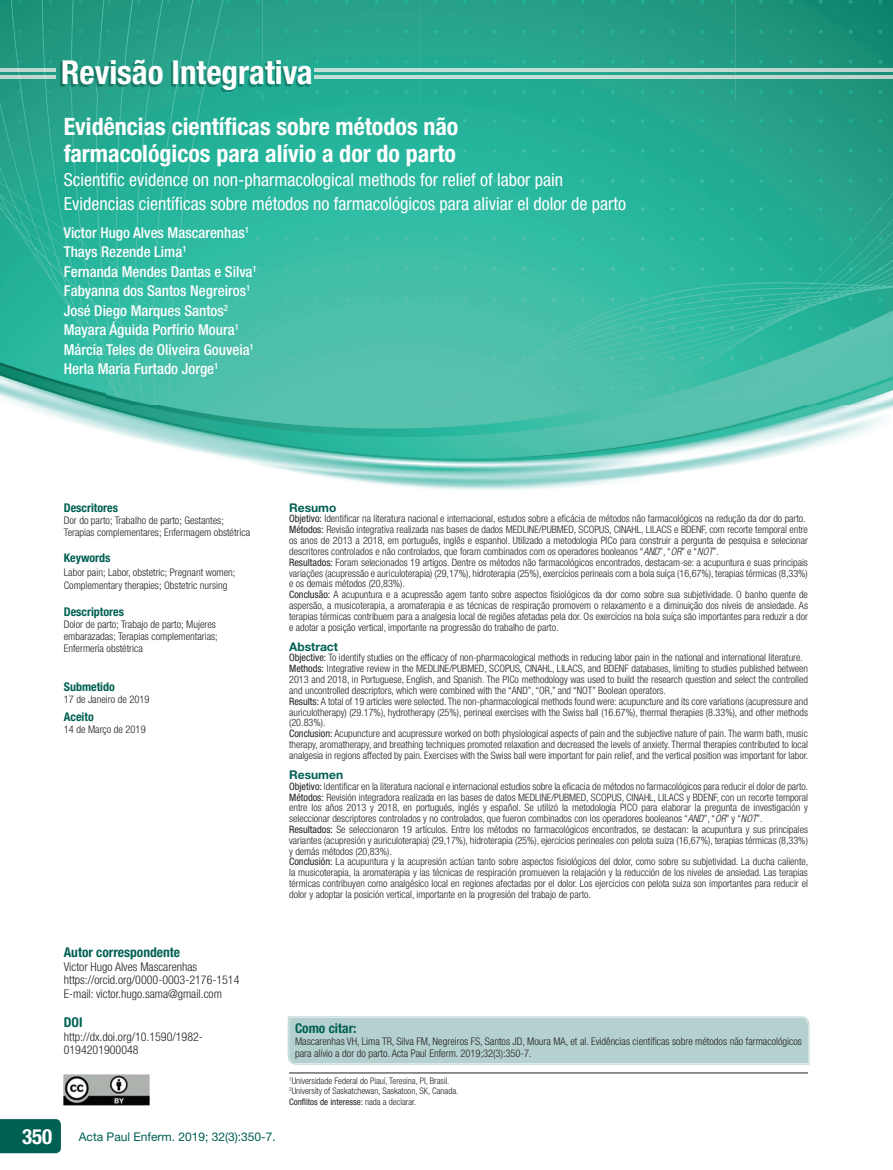
<style>
.page{position:relative;width:893px;height:1170px;background:#fff}
.page>*{position:absolute;margin:0;border:0;box-sizing:border-box;transform-origin:0 0}
.t1{font:700 condensed 33px "Helvetica Neue LT Std";color:#fff}
.t2{font:700 condensed 24px/27px "Helvetica Neue LT Std";color:#fff}
.t3{font:700 condensed 21px "Helvetica Neue LT Std";color:#fff}
.t4{font:condensed 18px/24px "Helvetica Neue LT Std";color:#fff}
.t5{font:500 condensed 15px/19.5px "Helvetica Neue LT Std";color:#fff}
.t6{font:700 condensed 13.5px "Helvetica Neue LT Std";color:#006053}
.t7{font:300 condensed 12px/13.5px "Helvetica Neue LT Std";color:#231f20}
.t8{font:700 condensed 12px "Helvetica Neue LT Std";color:#006053}
.t9{font:12px "Helvetica Neue LT Std";color:#006053}
.t10{font:700 12px "Helvetica Neue LT Std";color:#006053}
.t11{font:300 condensed 10.5px/12px "Helvetica Neue LT Std";color:#231f20}
.t12{font:300 condensed 10.2px/10.8px "Helvetica Neue LT Std";color:#231f20}
.t13{font:300 condensed 9px/10.5px "Helvetica Neue LT Std";color:#231f20}
.s1{font-weight:400}
.s2{font-style:italic}
</style>
<div class="page">
<div style="left:0;top:1119px;width:61px;height:34px;background:#006053"></div>
<img style="left:0;top:0;width:893px;height:490px">
<img style="left:0;top:75px;width:56px;height:4px">
<img style="left:0;top:68px;width:56px;height:4px">
<hr style="left:289px;top:1072px;width:519px;height:1px;background:#231f20">
<img style="left:64px;top:1074px;width:86px;height:31px">
<svg style="left:287px;top:1016px;width:523px;height:48px;background:#b7d2d0"></svg>
<img style="left:61px;top:62px;width:248px;height:30px">
<img style="left:315px;top:75px;width:578px;height:4px">
<img style="left:315px;top:68px;width:578px;height:4px">
<h1 class="t1" style="left:61px;top:52px;width:253px">Revisão Integrativa</h1>
<h2 class="t2" style="left:64px;top:112px;width:396px">Evidências científicas sobre métodos não farmacológicos para alívio a dor do parto</h2>
<h3 class="t4" style="left:64px;top:167px;width:564px">Scientific evidence on non-pharmacological methods for relief of labor pain<br>Evidencias científicas sobre métodos no farmacológicos para aliviar el dolor de parto</h3>
<h3 class="t5" style="left:64px;top:222px;width:194px">Victor Hugo Alves Mascarenhas<sup>1<br></sup>Thays Rezende Lima<sup>1<br></sup>Fernanda Mendes Dantas e Silva<sup>1<br></sup>Fabya nna dos Santos Negreiros<sup>1<br></sup>José Diego Marques Santos<sup>2<br></sup>Mayara Ág uida Porfírio Moura<sup>1<br></sup>Márcia Tele s de Oliveira Gouveia<sup>1<br></sup>Herla Mari a Furtado Jorge<sup>1</sup></h3>
<p class="t8" style="left:64px;top:500px;width:56px">Descritores</p>
<p class="t11" style="left:64px;top:514px;width:188px">Dor do parto; Trabalho de parto; Gestantes;<br>Terapias complementares; Enfermagem obstétrica</p>
<p class="t8" style="left:64px;top:550px;width:48px">Keywords</p>
<p class="t11" style="left:64px;top:565px;width:173px;line-height:13.5px">Labor pain; Labor, obstetric; Pregnant women;<br>Complementary therapies; Obstetric nursing</p>
<p class="t8" style="left:64px;top:604px;width:62px">Descriptores</p>
<p class="t11" style="left:64px;top:618px;width:155px">Dolor de parto; Trabajo de parto; Mujeres embarazadas; Terapias complementarias;<br>Enfermería obstétrica</p>
<p class="t8" style="left:64px;top:679px;width:53px">Submetido</p>
<p class="t11" style="left:64px;top:693px;width:87px">17 de Janeiro de 2019</p>
<p class="t8" style="left:64px;top:709px;width:31px">Aceito</p>
<p class="t11" style="left:64px;top:722px;width:83px">14 de Março de 2019</p>
<p class="t10" style="left:289px;top:500px;width:49px">Resumo</p>
<p class="t12" style="left:289px;top:513px;width:520px"><span class="s1">Objetivo:</span> Identificar na literatura nacional e internacional, estudos sobre a eficácia de métodos não farmacológicos na redução da dor do parto.<br><span class="s1">Métodos:</span> Revisão integrativa realizada nas bases de dados MEDLINE/PUBMED, SCOPUS, CINAHL, LILACS e BDENF, com recorte temporal entre os anos de 2013 a 2018, em português, inglês e espanhol. Utilizado a metodologia PICo para construir a pergunta de pesquisa e selecionar descritores controlados e não controlados, que foram combinados com os operadores booleanos “<span class="s2">AND</span>”, “<span class="s2">OR</span>” e “<span class="s2">NOT</span>”.<br><span class="s1">Resultados:</span> Foram selecionados 19 artigos. Dentre os métodos não farmacológicos encontrados, destacam-se: a acupuntura e suas principais variações (acupressão e auriculoterapia) (29,17%), hidroterapia (25%), exercícios perineais com a bola suíça (16,67%), terapias térmicas (8,33%) e os demais métodos (20,83%).<br><span class="s1">Conclusão:</span> A acupuntura e a acupressão agem tanto sobre aspectos fisiológicos da dor como sobre sua subjetividade. O banho quente de aspersão, a musicoterapia, a aromaterapia e as técnicas de respiração promovem o relaxamento e a diminuição dos níveis de ansiedade. As terapias térmicas contribuem para a analgesia local de regiões afetadas pela dor. Os exercícios na bola suíça são importantes para reduzir a dor e adotar a posição vertical, importante na progressão do trabalho de parto.</p>
<p class="t10" style="left:289px;top:639px;width:50px">Abstract</p>
<p class="t12" style="left:289px;top:652px;width:521px"><span class="s1">Objective:</span> To identify studies on the efficacy of non-pharmacological methods in reducing labor pain in the national and international literature.<br><span class="s1">Methods:</span> Integrative review in the MEDLINE/PUBMED, SCOPUS, CINAHL, LILACS, and BDENF databases, limiting to studies published between 2013 and 2018, in Portuguese, English, and Spanish. The PICo methodology was used to build the research question and select the controlled and uncontrolled descriptors, which were combined with the “AND”, “OR,” and “NOT” Boolean operators.<br><span class="s1">Results:</span> A total of 19 articles were selected. The non-pharmacological methods found were: acupuncture and its core variations (acupressure and auriculotherapy) (29.17%), hydrotherapy (25%), perineal exercises with the Swiss ball (16.67%), thermal therapies (8.33%), and other methods (20.83%).<br><span class="s1">Conclusion:</span> Acupuncture and acupressure worked on both physiological aspects of pain and the subjective nature of pain. The warm bath, music therapy, aromatherapy, and breathing techniques promoted relaxation and decreased the levels of anxiety. Thermal therapies contributed to local analgesia in regions affected by pain. Exercises with the Swiss ball were important for pain relief, and the vertical position was important for labor.</p>
<p class="t10" style="left:289px;top:767px;width:55px">Resumen</p>
<p class="t12" style="left:289px;top:780px;width:521px"><span class="s1">Objetivo:</span> Identificar en la literatura nacional e internacional estudios sobre la eficacia de métodos no farmacológicos para reducir el dolor de parto.<br><span class="s1">Métodos:</span> Revisión integradora realizada en las bases de datos MEDLINE/PUBMED, SCOPUS, CINAHL, LILACS y BDENF, con un recorte temporal entre los años 2013 y 2018, en portugués, inglés y español. Se utilizó la metodología PICO para elaborar la pregunta de investigación y seleccionar descriptores controlados y no controlados, que fueron combinados con los operadores booleanos “<span class="s2">AND</span>”, “<span class="s2">OR</span>” y “<span class="s2">NOT</span>”.<br><span class="s1">Resultados:</span> Se seleccionaron 19 artículos. Entre los métodos no farmacológicos encontrados, se destacan: la acupuntura y sus principales variantes (acupresión y auriculoterapia) (29,17%), hidroterapia (25%), ejercicios perineales con pelota suiza (16,67%), terapias térmicas (8,33%) y demás métodos (20,83%).<br><span class="s1">Conclusión:</span> La acupuntura y la acupresión actúan tanto sobre aspectos fisiológicos del dolor, como sobre su subjetividad. La ducha caliente, la musicoterapia, la aromaterapia y las técnicas de respiración promueven la relajación y la reducción de los niveles de ansiedad. Las terapias térmicas contribuyen como analgésico local en regiones afectadas por el dolor. Los ejercicios con pelota suiza son importantes para reducir el dolor y adoptar la posición vertical, importante en la progresión del trabajo de parto.</p>
<h3 class="t6" style="left:64px;top:944px;width:118px">Autor correspondente</h3>
<p class="t7" style="left:64px;top:959px;width:177px">Victor Hugo Alves Mascarenhas https://orcid.org/0000-0003-2176-1514<br>E-mail: victor.hugo.sama@gmail.com</p>
<h3 class="t6" style="left:64px;top:1014px;width:20px">DOI</h3>
<p class="t7" style="left:64px;top:1029px;width:141px">http://dx.doi.org/10.1590/1982-<br>0194201900048</p>
<h3 class="t3" style="left:22px;top:1123px;width:32px">350</h3>
<p class="t9" style="left:79px;top:1129px;width:199px">Acta Paul Enferm. 2019; 32(3):350-7.</p>
<h3 class="t6" style="left:295px;top:1020px;width:63px">Como citar:</h3>
<p class="t11" style="left:295px;top:1035px;width:508px">Mascarenhas VH, Lima TR, Silva FM, Negreiros FS, Santos JD, Moura MA, et al. Evidências científicas sobre métodos não farmacológicos para alívio a dor do parto. Acta Paul Enferm. 2019;32(3):350-7.</p>
<p class="t13" style="left:289px;top:1075px;width:171px"><sup>1</sup>Universidade Federal do Piauí, Teresina, PI, Brasil.<br><sup>2</sup>University of Saskatchewan, Saskatoon, SK, Canada.<br><span class="s1">Conflitos de interesse:</span> nada a declarar.</p>
</div>
